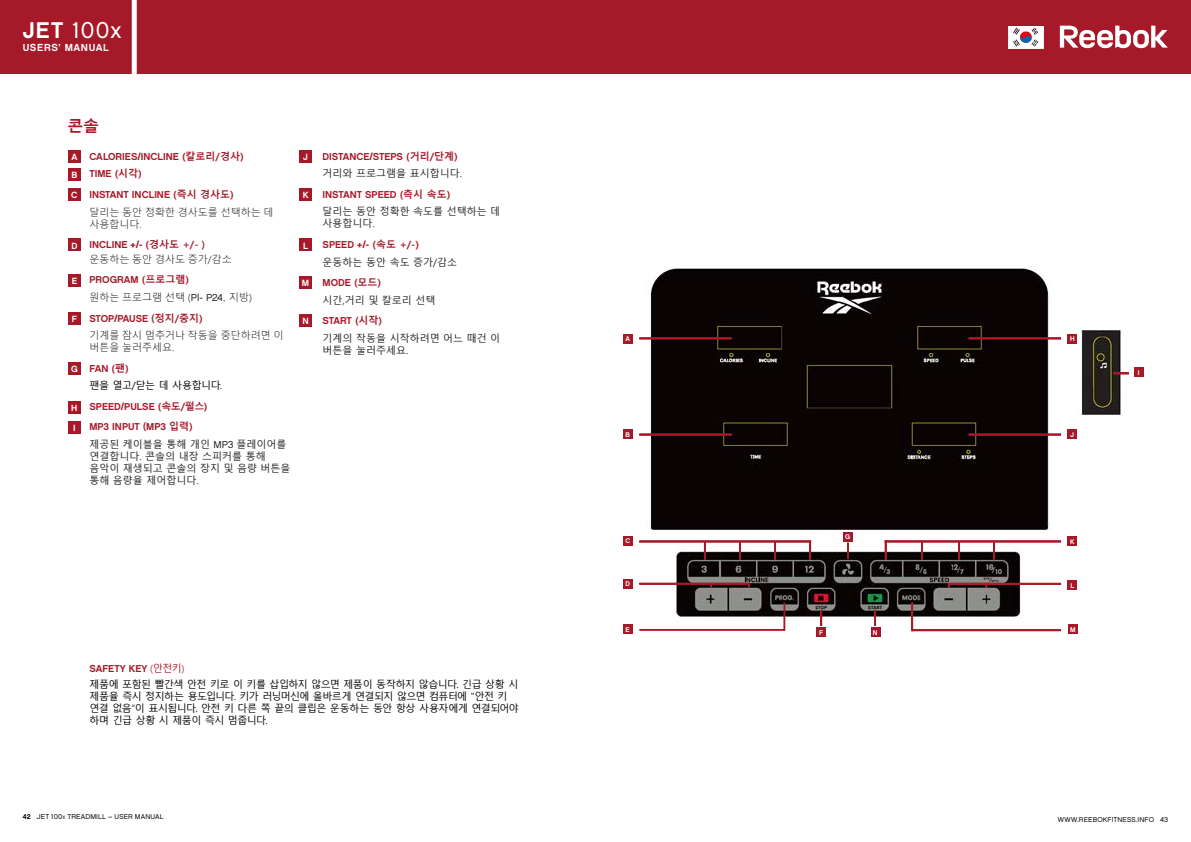
<style>
.page{position:relative;width:1191px;height:842px;background:#fff}
.page>*{position:absolute;margin:0;border:0;box-sizing:border-box;transform-origin:0 0}
.t1{font:22.8px "Reefont";color:#fff}
.t2{font:700 16px "Malgun Gothic";color:#a61929}
.t3{font:700 10.2px "Reefont";letter-spacing:.055em;color:#fff}
.t4{font:700 10px/17.7px "Reefont";color:#a61929}
.t5{font:10px/12px "Malgun Gothic";letter-spacing:-.055em;color:#000}
.t6{font:10px/12px "Malgun Gothic";color:#231f20}
.t7{font:300 10px/12px "Malgun Gothic";color:#231f20}
.t8{font:700 10px "Reefont";letter-spacing:-.03em;color:#a61929}
.t9{font:700 9px "Reefont";color:#fff}
.t10{font:7px "Reefont";letter-spacing:.02em;color:#000}
.t11{font:700 6.8px "Reefont";color:#fff}
.s1{font-weight:700}
.s2{font-family:"Malgun Gothic"}
.s3{font-family:"Reefont";font-weight:400}
.s4{font-family:"Adobe Myungjo Std";font-weight:500}
.s5{font-family:"Reefont"}
.s6{font-family:"Malgun Gothic";font-weight:400}
.s7{font-size:5px}
</style>
<div class="page">
<div style="left:0;top:0;width:1191px;height:74px;background:#a61929"></div>
<div style="left:132px;top:0;width:5px;height:80px;background:#fff"></div>
<svg style="left:1059px;top:26px;width:108px;height:22px"></svg>
<svg style="left:1008px;top:26px;width:35px;height:23px"></svg>
<div style="left:299px;top:276px;width:13px;height:13px;background:#a61929"></div>
<div style="left:68px;top:150px;width:13px;height:12px;background:#a61929"></div>
<div style="left:299px;top:314px;width:13px;height:13px;background:#a61929"></div>
<div style="left:68px;top:188px;width:13px;height:13px;background:#a61929"></div>
<div style="left:68px;top:168px;width:13px;height:13px;background:#a61929"></div>
<div style="left:68px;top:401px;width:13px;height:12px;background:#a61929"></div>
<div style="left:68px;top:312px;width:13px;height:13px;background:#a61929"></div>
<div style="left:68px;top:362px;width:13px;height:13px;background:#a61929"></div>
<div style="left:68px;top:238px;width:13px;height:13px;background:#a61929"></div>
<div style="left:68px;top:421px;width:13px;height:13px;background:#a61929"></div>
<div style="left:68px;top:274px;width:13px;height:13px;background:#a61929"></div>
<img style="left:645px;top:267px;width:477px;height:353px">
<div style="left:623px;top:334px;width:9px;height:9px;background:#a61929"></div>
<div style="left:1067px;top:334px;width:10px;height:9px;background:#a61929"></div>
<div style="left:1067px;top:430px;width:10px;height:9px;background:#a61929"></div>
<div style="left:1133px;top:368px;width:10px;height:9px;background:#a61929"></div>
<div style="left:623px;top:430px;width:9px;height:9px;background:#a61929"></div>
<div style="left:623px;top:536px;width:9px;height:9px;background:#a61929"></div>
<div style="left:623px;top:579px;width:9px;height:9px;background:#a61929"></div>
<div style="left:623px;top:625px;width:9px;height:9px;background:#a61929"></div>
<div style="left:1067px;top:537px;width:10px;height:9px;background:#a61929"></div>
<div style="left:816px;top:627px;width:10px;height:10px;background:#a61929"></div>
<div style="left:871px;top:627px;width:9px;height:10px;background:#a61929"></div>
<div style="left:843px;top:532px;width:9px;height:9px;background:#a61929"></div>
<div style="left:1067px;top:580px;width:10px;height:10px;background:#a61929"></div>
<div style="left:1068px;top:625px;width:9px;height:9px;background:#a61929"></div>
<div style="left:639px;top:338px;width:92px;height:1px;border:1px solid #a61929"></div>
<div style="left:639px;top:434px;width:92px;height:1px;border:1px solid #a61929"></div>
<div style="left:969px;top:338px;width:91px;height:1px;border:1px solid #a61929"></div>
<div style="left:969px;top:434px;width:91px;height:1px;border:1px solid #a61929"></div>
<svg style="left:1113px;top:373px;width:15px;height:1px"></svg>
<div style="left:639px;top:541px;width:171px;height:1px;border:1px solid #a61929"></div>
<svg style="left:704px;top:542px;width:1px;height:17px"></svg>
<svg style="left:739px;top:542px;width:1px;height:17px"></svg>
<svg style="left:774px;top:542px;width:1px;height:18px"></svg>
<svg style="left:809px;top:541px;width:2px;height:19px"></svg>
<div style="left:639px;top:583px;width:110px;height:1px;border:1px solid #a61929"></div>
<svg style="left:784px;top:603px;width:1px;height:27px"></svg>
<div style="left:640px;top:629px;width:144px;height:1px;border:1px solid #a61929"></div>
<svg style="left:911px;top:603px;width:2px;height:28px"></svg>
<div style="left:912px;top:630px;width:148px;height:1px;border:1px solid #a61e2a"></div>
<svg style="left:820px;top:610px;width:2px;height:16px"></svg>
<svg style="left:874px;top:610px;width:2px;height:16px"></svg>
<svg style="left:847px;top:543px;width:1px;height:15px"></svg>
<div style="left:885px;top:541px;width:175px;height:1px;border:1px solid #a61929"></div>
<svg style="left:993px;top:542px;width:2px;height:17px"></svg>
<svg style="left:958px;top:542px;width:1px;height:17px"></svg>
<svg style="left:921px;top:541px;width:2px;height:18px"></svg>
<svg style="left:885px;top:541px;width:1px;height:18px"></svg>
<div style="left:948px;top:583px;width:112px;height:1px;border:1px solid #a61e2a"></div>
<div style="left:299px;top:150px;width:13px;height:12px;background:#a61929"></div>
<div style="left:299px;top:188px;width:13px;height:13px;background:#a61929"></div>
<div style="left:299px;top:238px;width:13px;height:13px;background:#a61929"></div>
<h1 class="t1" style="left:23px;top:17px;width:100px"><span class="s1">JET</span> 100x</h1>
<p class="t3" style="left:23px;top:41px;width:88px">USERS’ MANUAL</p>
<h2 class="t2" style="left:67px;top:117px;width:33px">콘솔</h2>
<p class="t9" style="left:71px;top:151px;width:8px">A</p>
<p class="t9" style="left:71px;top:169px;width:7px">B</p>
<p class="t9" style="left:71px;top:189px;width:8px">C</p>
<p class="t9" style="left:71px;top:240px;width:8px">D</p>
<p class="t9" style="left:72px;top:275px;width:7px">E</p>
<p class="t9" style="left:72px;top:313px;width:7px">F</p>
<p class="t9" style="left:71px;top:364px;width:8px">G</p>
<p class="t9" style="left:71px;top:402px;width:8px">H</p>
<p class="t9" style="left:73px;top:422px;width:4px">I</p>
<p class="t4" style="left:89px;top:148px;width:156px">CALORIES/INCLINE <span class="s2">(칼로리/경사)<br></span>TIME <span class="s2">(시각)</span></p>
<p class="t4" style="left:89px;top:186px;width:146px">INSTANT INCLINE <span class="s2">(즉시 경사도)</span></p>
<p class="t7" style="left:89px;top:206px;width:186px">달리는 동안 정확한 경사도를 선택하는 데 사용합니다.</p>
<p class="t4" style="left:89px;top:236px;width:120px">INCLINE +/- <span class="s2">(경사도 +/-）</span></p>
<p class="t7" style="left:89px;top:253px;width:144px">운동하는 동안 경사도 증가/감소</p>
<p class="t4" style="left:89px;top:271px;width:101px">PROGRAM <span class="s2">(프로그램)</span></p>
<p class="t7" style="left:89px;top:291px;width:164px">원하는 프로그램 선택 (<span class="s3">Pl- P24</span><span class="s4">,</span> 지방)</p>
<p class="t8" style="left:89px;top:312px;width:115px">STOP/PAUSE (<span class="s2">정지/중지)</span></p>
<p class="t7" style="left:89px;top:330px;width:196px">기계를 잠시 멈추거나 작동을 중단하려면 이 버튼을 눌러주세요.</p>
<p class="t4" style="left:89px;top:360px;width:41px">FAN <span class="s2">(팬)</span></p>
<p class="t5" style="left:89px;top:380px;width:134px">팬을 열고/닫는 데 사용합니다.</p>
<p class="t4" style="left:89px;top:397px;width:120px;line-height:20.5px">SPEED/PULSE <span class="s2">(속도/펄스)<br></span>MP3 INPUT (MP3 <span class="s2">입력)</span></p>
<p class="t6" style="left:89px;top:439px;width:203px">제공된 케이블을 통해 개인 <span class="s5">MP3</span> 플레이어를 연결합니다. 콘솔의 내장 스피커를 통해 음악이 재생되고 콘솔의 장지 및 음량 버튼을 통해 음량율 제어합니다.</p>
<p class="t9" style="left:303px;top:151px;width:6px">J</p>
<p class="t9" style="left:303px;top:189px;width:7px">K</p>
<p class="t9" style="left:303px;top:240px;width:7px">L</p>
<p class="t9" style="left:302px;top:278px;width:9px">M</p>
<p class="t9" style="left:302px;top:315px;width:8px">N</p>
<p class="t4" style="left:323px;top:148px;width:136px">DISTANCE/STEPS <span class="s2">(거리/단계)</span></p>
<p class="t6" style="left:323px;top:168px;width:141px">거리와 프로그램을 표시합니다.</p>
<p class="t4" style="left:323px;top:186px;width:129px">INSTANT SPEED <span class="s2">(측시 속도)</span></p>
<p class="t6" style="left:323px;top:206px;width:179px">달리는 동안 정확한 속도를 선택하는 데 사용합니다.</p>
<p class="t4" style="left:323px;top:236px;width:98px">SPEED +/- <span class="s2">(속도 +/-)</span></p>
<p class="t6" style="left:323px;top:256px;width:136px">운동하는 동안 속도 증가/감소</p>
<p class="t4" style="left:323px;top:274px;width:60px">MODE <span class="s2">(모드)</span></p>
<p class="t6" style="left:323px;top:294px;width:114px">시간,거리 및 칼로리 선택</p>
<p class="t4" style="left:323px;top:312px;width:61px">START <span class="s2">(시작)</span></p>
<p class="t6" style="left:323px;top:333px;width:179px">기계의 작동을 시작하려면 어느 때건 이 버튼을 눌러주세요.</p>
<p class="t4" style="left:89px;top:660px;width:97px">SAFETY KEY <span class="s6">(안전키)</span></p>
<p class="t5" style="left:89px;top:678px;width:431px">제품에 포함된 빨간색 안전 키로 이 키를 삽입하지 않으면 제품이 동작하지 않습니다. 긴급 상황 시 제품율 즉시 정지하는 용도입니다. 키가 러닝머신에 올바르게 연결되지 않으면 컴퓨터에 "안전 키 연결 없음”이 표시됩니다. 안전 키 다른 쪽 끝의 클립은 운동하는 동안 항상 사용자에게 연결되어야 하며 긴급 상황 시 제품이 즉시 멈줍니다.</p>
<p class="t11" style="left:625px;top:335px;width:6px">A</p>
<p class="t11" style="left:1070px;top:335px;width:6px">H</p>
<p class="t11" style="left:625px;top:430px;width:6px">B</p>
<p class="t11" style="left:1070px;top:430px;width:5px">J</p>
<p class="t11" style="left:625px;top:536px;width:6px">C</p>
<p class="t11" style="left:625px;top:580px;width:6px">D</p>
<p class="t11" style="left:625px;top:625px;width:6px">E</p>
<p class="t11" style="left:845px;top:533px;width:7px">G</p>
<p class="t11" style="left:819px;top:628px;width:5px">F</p>
<p class="t11" style="left:873px;top:628px;width:6px">N</p>
<p class="t11" style="left:1070px;top:537px;width:6px">K</p>
<p class="t11" style="left:1070px;top:581px;width:5px">L</p>
<p class="t11" style="left:1070px;top:625px;width:7px">M</p>
<p class="t11" style="left:1137px;top:368px;width:3px">I</p>
<p class="t10" style="left:23px;top:812px;width:142px"><span class="s1">42</span> JET 100<span class="s7">X</span> TREADMILL – USER MANUAL</p>
<p class="t10" style="left:1057px;top:815px;width:112px">WWW.REEBOKFITNESS.INFO 43</p>
</div>
